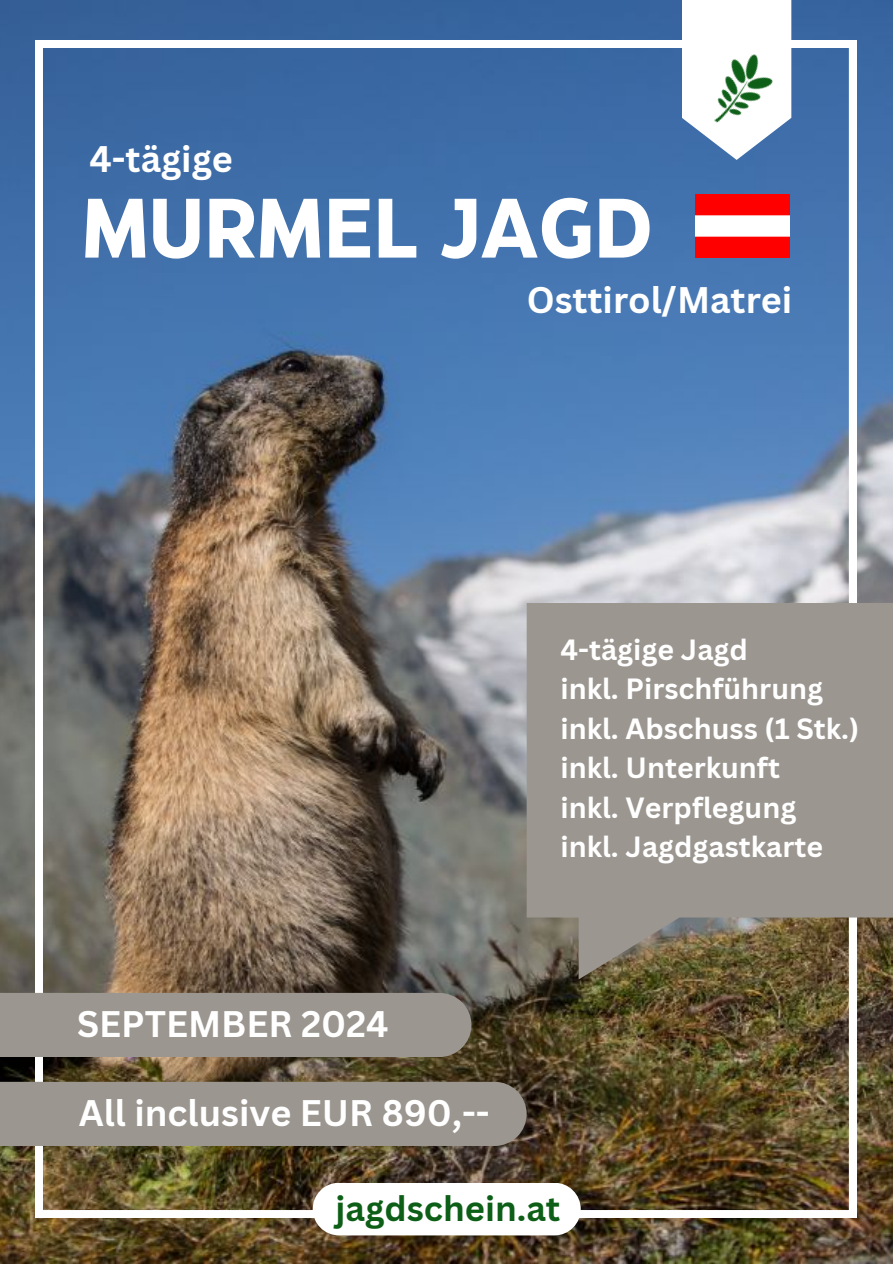
<style>
.page{position:relative;width:893px;height:1264px;background:#fff}
.page>*{position:absolute;margin:0;border:0;box-sizing:border-box;transform-origin:0 0}
.t1{font:700 84px "Eastman Grotesque";color:#fff}
.t2{font:700 36px "Canva Sans";color:#fff}
.t3{font:700 34.5px "Canva Sans";color:#0d5f17}
.t4{font:700 28.5px "Canva Sans";color:#fff}
</style>
<div class="page">
<img style="left:0;top:0;width:892px;height:1263px">
<img style="left:35px;top:40px;width:821px;height:1177px">
<img style="left:695px;top:194px;width:94px;height:63px">
<svg style="left:682px;top:0;width:109px;height:160px"></svg>
<img style="left:695px;top:44px;width:88px;height:98px">
<div style="left:313px;top:1182px;width:267px;height:53px;background:#fff;border-radius:26px"></div>
<div style="left:0;top:992px;width:471px;height:65px;background:#9b968f"></div>
<svg style="left:526px;top:602px;width:366px;height:377px;fill:#9b968f"></svg>
<div style="left:0;top:1081px;width:526px;height:64px;background:#9b968f"></div>
<p class="t2" style="left:89px;top:134px;width:145px">4-tägige</p>
<p class="t1" style="left:82px;top:195px;width:573px">MURMEL JAGD</p>
<p class="t2" style="left:526px;top:275px;width:267px">Osttirol/Matrei</p>
<p class="t2" style="left:77px;top:998px;width:313px">SEPTEMBER 2024</p>
<p class="t2" style="left:79px;top:1087px;width:412px">All inclusive EUR 890,--</p>
<p class="t4" style="left:560px;top:629px;width:189px">4-tägige Jagd</p>
<p class="t4" style="left:560px;top:669px;width:264px">inkl. Pirschführung</p>
<p class="t4" style="left:560px;top:708px;width:300px">inkl. Abschuss (1 Stk.)</p>
<p class="t4" style="left:560px;top:747px;width:221px">inkl. Unterkunft</p>
<p class="t4" style="left:560px;top:787px;width:237px">inkl. Verpflegung</p>
<p class="t4" style="left:560px;top:826px;width:264px">inkl. Jagdgastkarte</p>
<p class="t3" style="left:335px;top:1183px;width:226px">jagdschein.at</p>
</div>
